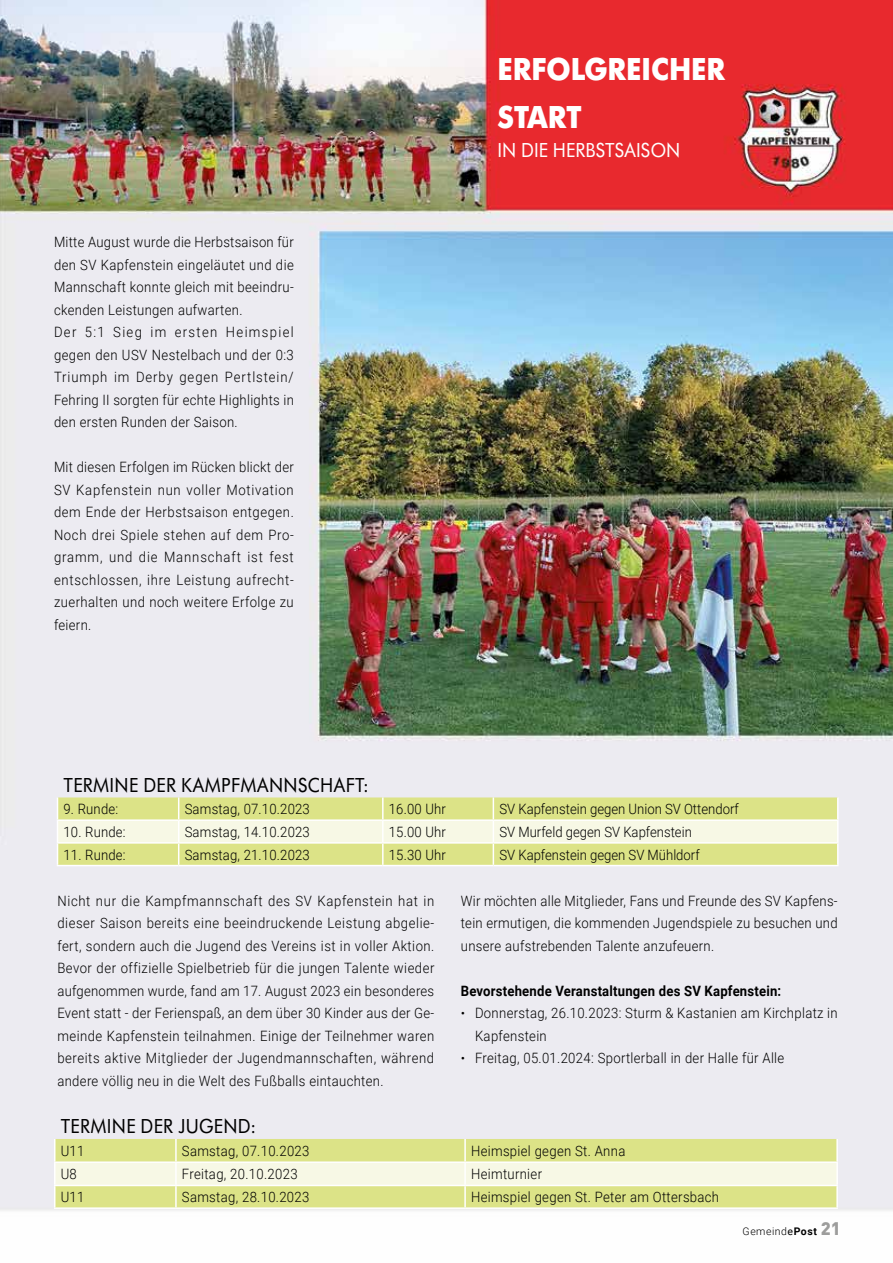
<style>
.page{position:relative;width:893px;height:1263px;background:#fff}
.page>*{position:absolute;margin:0;border:0;box-sizing:border-box;transform-origin:0 0}
.t1{font:700 33px/48.4px "Futura SB";color:#fff;scale:.92 1}
.t2{font:21px "Futura SB";letter-spacing:.015em;color:#000;scale:.92 1}
.t3{font:21px "Futura SB";letter-spacing:.005em;color:#fff;scale:.92 1}
.t4{font:300 14.25px/22.5px "Roboto";letter-spacing:.025em;color:#000;text-align:justify;scale:.92 1}
.t5{font:300 14.25px "Roboto";color:#000;scale:.92 1}
.t6{font:700 14.25px "Roboto";letter-spacing:.015em;color:#000;scale:.92 1}
.t7{font:300 10.5px "Roboto";letter-spacing:.05em;color:#000}
.s1{font-size:13.5px}
.s2{font-weight:400}
.s3{font-weight:700}
.s4{font-family:"DIN";font-weight:900;font-size:18px;color:#9d9d9c}
</style>
<div class="page">
<img style="left:0;top:0;width:893px;height:1211px">
<svg style="left:57px;top:797px;width:781px;height:68px;background:#e6ebab"></svg>
<hr style="left:57px;top:865px;width:122px;height:1px;background:#fff">
<hr style="left:179px;top:865px;width:204px;height:1px;background:#fff">
<hr style="left:383px;top:865px;width:110px;height:1px;background:#fff">
<hr style="left:493px;top:865px;width:345px;height:1px;background:#fff">
<div style="left:56px;top:1139px;width:780px;height:68px;background:#dce387"></div>
<div style="left:56px;top:1163px;width:780px;height:22px;background:#f7f8e5"></div>
<hr style="left:54px;top:1139px;width:2px;height:22px;background:#fff">
<hr style="left:175px;top:1139px;width:2px;height:22px;background:#fff">
<hr style="left:464px;top:1139px;width:2px;height:22px;background:#fff">
<hr style="left:836px;top:1139px;width:2px;height:22px;background:#fff">
<hr style="left:54px;top:1161px;width:122px;height:2px;background:#fff">
<hr style="left:54px;top:1163px;width:2px;height:22px;background:#fff">
<hr style="left:176px;top:1161px;width:289px;height:2px;background:#fff">
<hr style="left:175px;top:1163px;width:2px;height:22px;background:#fff">
<hr style="left:465px;top:1161px;width:373px;height:2px;background:#fff">
<hr style="left:464px;top:1163px;width:2px;height:22px;background:#fff">
<hr style="left:836px;top:1163px;width:2px;height:22px;background:#fff">
<hr style="left:54px;top:1185px;width:122px;height:1px;background:#fff">
<hr style="left:54px;top:1186px;width:2px;height:21px;background:#fff">
<hr style="left:176px;top:1185px;width:289px;height:1px;background:#fff">
<hr style="left:175px;top:1186px;width:2px;height:21px;background:#fff">
<hr style="left:465px;top:1185px;width:373px;height:1px;background:#fff">
<hr style="left:464px;top:1186px;width:2px;height:21px;background:#fff">
<hr style="left:836px;top:1186px;width:2px;height:21px;background:#fff">
<hr style="left:54px;top:1207px;width:122px;height:2px;background:#fff">
<hr style="left:176px;top:1207px;width:289px;height:2px;background:#fff">
<hr style="left:465px;top:1207px;width:373px;height:2px;background:#fff">
<p class="t4" style="left:54px;top:230px;width:262px;text-align:left">Mitte August wurde die Herbstsaison für den SV Kapfenstein eingeläutet und die Mannschaft konnte gleich mit beeindru&shy;ckenden Leistungen aufwarten.<br>Der 5:1 Sieg im ersten Heimspiel gegen den USV Nestelbach und der 0:3<br>Triumph im Derby gegen Pertlstein/ Fehring II sorgten für echte Highlights in den ersten Runden der Saison.</p>
<p class="t4" style="left:54px;top:455px;width:262px">Mit diesen Erfolgen im Rücken blickt der SV Kapfenstein nun voller Motivation dem Ende der Herbstsaison entgegen.<br>Noch drei Spiele stehen auf dem Pro&shy;gramm, und die Mannschaft ist fest entschlossen, ihre Leistung aufrecht&shy;zuerhalten und noch weitere Erfolge zu feiern.</p>
<h1 class="t1" style="left:497px;top:45px;width:249px">ERFOLGREICHER<br>START</h1>
<h2 class="t3" style="left:497px;top:139px;width:200px">IN DIE HERBSTSAISON</h2>
<h2 class="t2" style="left:64px;top:773px;width:332px">TERMINE DER KAMPFMANNSCHAFT:</h2>
<p class="t4" style="left:64px;top:797px;width:61px">9. Runde:</p>
<p class="t4" style="left:185px;top:797px;width:138px">Samstag, 07.10.2023</p>
<p class="t4" style="left:389px;top:797px;width:64px">16.00 Uhr</p>
<p class="t5" style="left:499px;top:799px;width:262px">SV Kapfenstein gegen Union SV Ottendorf</p>
<p class="t4" style="left:64px;top:820px;width:69px">10. Runde:</p>
<p class="t4" style="left:185px;top:820px;width:138px">Samstag, 14.10.2023</p>
<p class="t4" style="left:389px;top:820px;width:64px">15.00 Uhr</p>
<p class="t5" style="left:499px;top:822px;width:211px">SV Murfeld gegen SV Kapfenstein</p>
<p class="t4" style="left:64px;top:843px;width:69px">11. Runde:</p>
<p class="t4" style="left:185px;top:843px;width:138px">Samstag, 21.10.2023</p>
<p class="t4" style="left:389px;top:843px;width:64px">15.30 Uhr</p>
<p class="t5" style="left:499px;top:844px;width:219px">SV Kapfenstein gegen SV Mühldorf</p>
<p class="t4" style="left:57px;top:889px;width:411px">Nicht nur die Kampfmannschaft des SV Kapfenstein hat in dieser Saison bereits eine beeindruckende Leistung abgelie&shy;fert, sondern auch die Jugend des Vereins ist in voller Aktion.<br>Bevor der offizielle Spielbetrieb für die jungen Talente wieder aufgenommen wurde, fand am 17. August 2023 ein besonderes Event statt - der Ferienspaß, an dem über 30 Kinder aus der Ge&shy;meinde Kapfenstein teilnahmen. Einige der Teilnehmer waren bereits aktive Mitglieder der Jugendmannschaften, während andere völlig neu in die Welt des Fußballs eintauchten.</p>
<p class="t4" style="left:461px;top:889px;width:411px">Wir möchten alle Mitglieder, Fans und Freunde des SV Kapfens&shy;tein ermutigen, die kommenden Jugendspiele zu besuchen und unsere aufstrebenden Talente anzufeuern.</p>
<p class="t6" style="left:461px;top:981px;width:350px">Bevorstehende Veranstaltungen des SV Kapfenstein:</p>
<p class="t4" style="left:475px;top:1001px;width:396px;text-indent:-14px"><span class="s1">•</span> Donnerstag, 26.10.2023: Sturm &amp; Kastanien am Kirchplatz in<br>Kapfenstein</p>
<p class="t4" style="left:461px;top:1046px;width:353px"><span class="s1">•</span> Freitag, 05.01.2024: Sportlerball in der Halle für Alle</p>
<h2 class="t2" style="left:61px;top:1114px;width:213px">TERMINE DER JUGEND:</h2>
<p class="t4" style="left:61px;top:1139px;width:27px">U11</p>
<p class="t4" style="left:182px;top:1139px;width:140px">Samstag, 07.10.2023</p>
<p class="t4" style="left:471px;top:1139px;width:169px">Heimspiel gegen St. Anna</p>
<p class="t4" style="left:61px;top:1162px;width:19px">U8</p>
<p class="t4" style="left:182px;top:1162px;width:127px">Freitag, 20.10.2023</p>
<p class="t4" style="left:471px;top:1162px;width:79px">Heimturnier</p>
<p class="t4" style="left:61px;top:1185px;width:27px">U11</p>
<p class="t4" style="left:182px;top:1185px;width:140px">Samstag, 28.10.2023</p>
<p class="t4" style="left:471px;top:1185px;width:271px">Heimspiel gegen St. Peter am Ottersbach</p>
<p class="t7" style="left:743px;top:1223px;width:100px">Gemeind<span class="s2">e</span><span class="s3">Post</span> <span class="s4">21</span></p>
</div>
